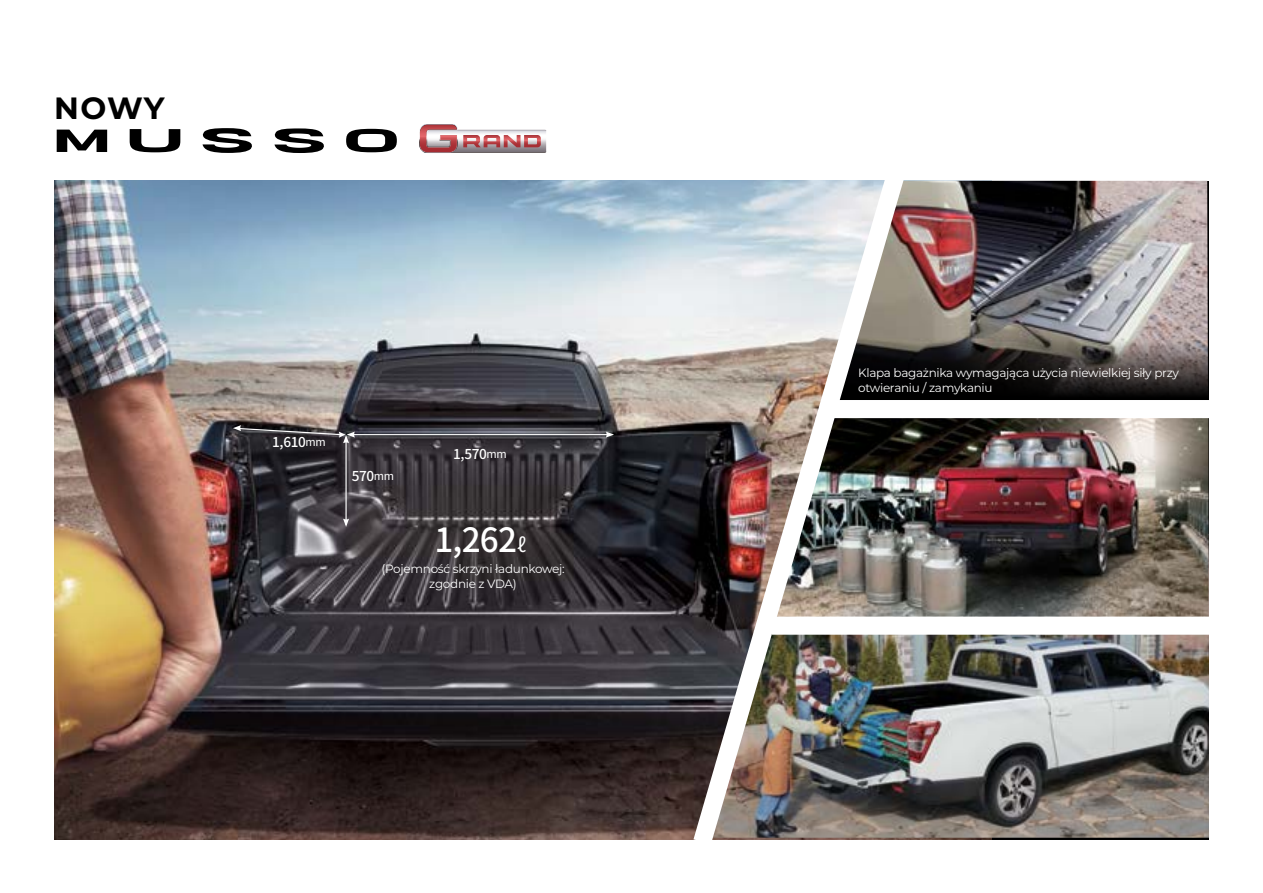
<style>
.page{position:relative;width:1263px;height:893px;background:#fff}
.page>*{position:absolute;margin:0;border:0;box-sizing:border-box;transform-origin:0 0}
.t1{font:500 33.3px "Noto Sans CJ Kkr";color:#fff}
.t2{font:700 30.75px "Montserrat";color:#000}
.t3{font:500 13.65px "Noto Sans CJ Kkr";letter-spacing:-.025em;color:#fff}
.t4{font:12px/15px "Montserrat";letter-spacing:-.025em;color:#fff;text-align:center}
.s1{font-weight:400;font-size:11.1px}
.s2{font-weight:400;font-size:19.5px}
</style>
<div class="page">
<img style="left:54px;top:181px;width:938px;height:658px">
<img style="left:928px;top:534px;width:281px;height:304px">
<img style="left:928px;top:418px;width:280px;height:199px">
<hr style="left:345px;top:437px;width:2px;height:88px;background:#fff">
<hr style="left:350px;top:434px;width:259px;height:1px;background:#fff">
<svg style="left:343px;top:519px;width:6px;height:8px"></svg>
<svg style="left:233px;top:425px;width:122px;height:18px;background:#474447"></svg>
<svg style="left:606px;top:432px;width:8px;height:6px"></svg>
<img style="left:928px;top:181px;width:280px;height:156px">
<svg style="left:928px;top:337px;width:280px;height:63px;background:#393433"></svg>
<img style="left:680px;top:180px;width:248px;height:660px">
<svg style="left:346px;top:129px;width:51px;height:23px"></svg>
<svg style="left:130px;top:129px;width:50px;height:23px"></svg>
<svg style="left:202px;top:128px;width:50px;height:25px"></svg>
<svg style="left:274px;top:128px;width:50px;height:25px"></svg>
<svg style="left:57px;top:130px;width:50px;height:22px"></svg>
<svg style="left:419px;top:124px;width:127px;height:29px"></svg>
<div style="left:831px;top:400px;width:421px;height:18px;background:#fff"></div>
<div style="left:772px;top:617px;width:457px;height:18px;background:#fff"></div>
<h2 class="t2" style="left:54px;top:86px;width:112px">NOWY</h2>
<p class="t3" style="left:272px;top:435px;width:55px">1,610<span class="s1">mm</span></p>
<p class="t3" style="left:352px;top:468px;width:44px">570<span class="s1">mm</span></p>
<p class="t3" style="left:453px;top:446px;width:55px">1,570<span class="s1">mm</span></p>
<h1 class="t1" style="left:434px;top:521px;width:93px">1,262<span class="s2">ℓ</span></h1>
<p class="t4" style="left:381px;top:561px;width:185px">(Pojemność skrzyni ładunkowej: zgodnie z VDA)</p>
<p class="t4" style="left:858px;top:365px;width:322px;text-align:left">Klapa bagażnika wymagająca użycia niewielkiej siły przy otwieraniu / zamykaniu</p>
</div>
